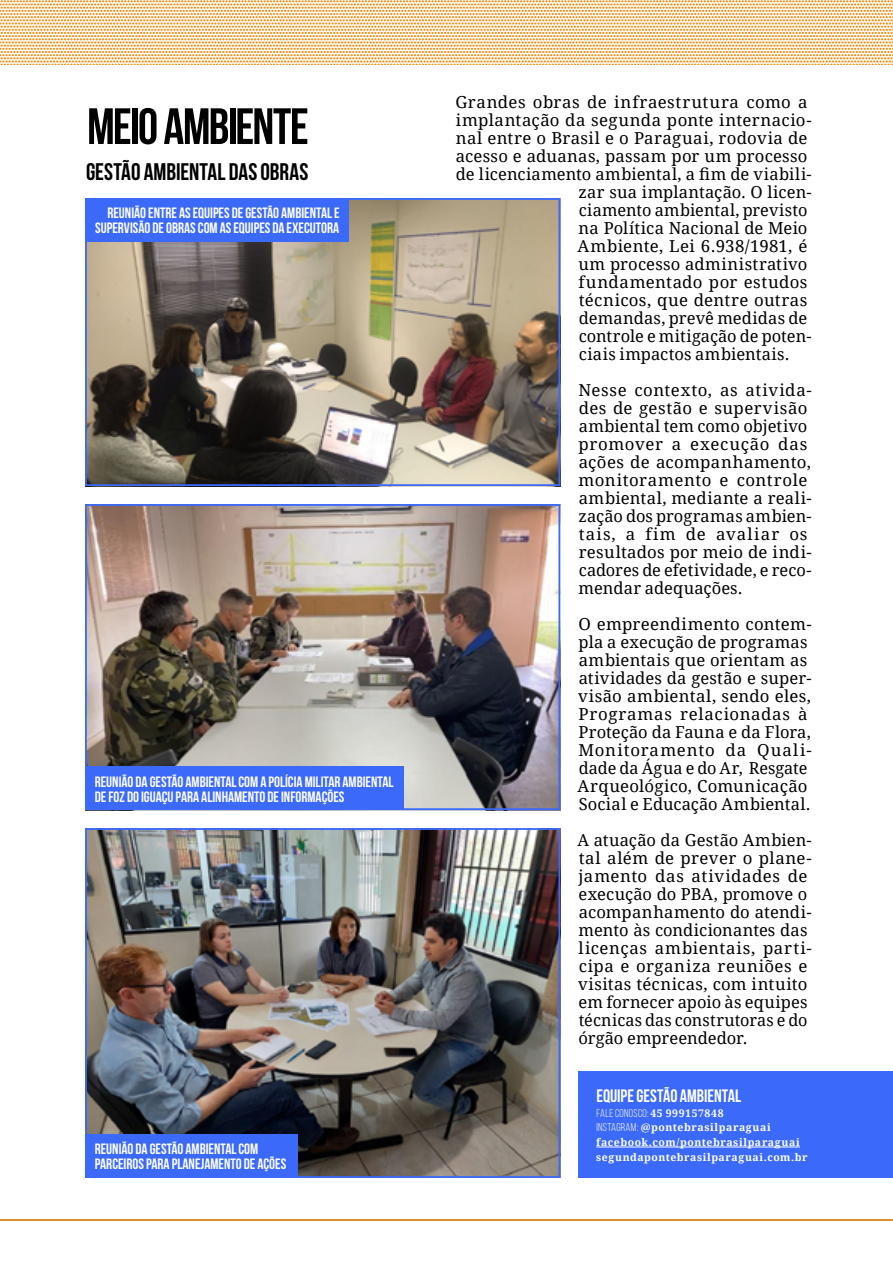
<style>
.page{position:relative;width:893px;height:1263px;background:#fff}
.page>*{position:absolute;margin:0;border:0;box-sizing:border-box;transform-origin:0 0}
.t1{font:700 51px "Bebas Neue";letter-spacing:-.035em;color:#000}
.t2{font:700 24px "Bebas Neue";color:#000}
.t3{font:700 18px "Bebas Neue";color:#fff}
.t4{font:16.5px/18px "Droid Serif";letter-spacing:.015em;color:#000}
.t5{font:16.5px "Droid Serif";letter-spacing:.035em;color:#000}
.t6{font:15px/15px "Bebas Neue";color:#fff}
.t7{font:11.25px "Bebas Neue";letter-spacing:.03em;color:#fff}
.t8{font:700 10.5px/14.7px "Droid Serif";letter-spacing:.05em;color:#fff}
.s1{font-family:"Droid Serif";font-weight:700;font-size:10.5px}
.s2{font-family:"Bebas Neue";font-weight:400;font-size:11.25px}
</style>
<div class="page">
<svg style="left:0;top:0;width:893px;height:64px"></svg>
<hr style="left:0;top:1218px;width:893px;height:2px;background:#df902f">
<div style="left:578px;top:1071px;width:315px;height:107px;background:#3b69fa"></div>
<hr style="left:596px;top:1147px;width:204px;height:1px;background:#fff">
<img style="left:88px;top:507px;width:469px;height:300px">
<div style="left:85px;top:504px;width:475px;height:306px;border:2px solid #3b69fa"></div>
<img style="left:88px;top:201px;width:469px;height:282px">
<div style="left:85px;top:198px;width:475px;height:288px;border:2px solid #3b69fa"></div>
<img style="left:88px;top:831px;width:469px;height:344px">
<div style="left:85px;top:828px;width:475px;height:350px;border:2px solid #3b69fa"></div>
<div style="left:85px;top:767px;width:319px;height:43px;background:#3b69fa"></div>
<div style="left:85px;top:198px;width:264px;height:43px;background:#3b69fa"></div>
<div style="left:85px;top:1135px;width:213px;height:43px;background:#3b69fa"></div>
<h1 class="t1" style="left:87px;top:98px;width:223px">MEIO AMBIENTE</h1>
<h2 class="t2" style="left:86px;top:159px;width:224px">GESTÃO AMBIENTAL DAS OBRAS</h2>
<p class="t6" style="left:95px;top:205px;width:246px;text-align:right">REUNIÃO ENTRE AS EQUIPES DE GESTÃO AMBIENTAL E<br>SUPERVISÃO DE OBRAS COM AS EQUIPES DA EXECUTORA</p>
<p class="t6" style="left:95px;top:774px;width:300px">REUNIÃO DA GESTÃO AMBIENTAL COM A POLÍCIA MILITAR AMBIENTAL<br>DE FOZ DO IGUAÇU PARA ALINHAMENTO DE INFORMAÇÕES</p>
<p class="t6" style="left:95px;top:1141px;width:193px">REUNIÃO DA GESTÃO AMBIENTAL COM<br>PARCEIROS PARA PLANEJAMENTO DE AÇÕES</p>
<p class="t5" style="left:455px;top:91px;width:354px">Grandes obras de infraestrutura como a</p>
<p class="t4" style="left:456px;top:111px;width:357px">implantação da segunda ponte internacio-</p>
<p class="t4" style="left:456px;top:129px;width:353px">nal entre o Brasil e o Paraguai, rodovia de</p>
<p class="t4" style="left:456px;top:147px;width:353px">acesso e aduanas, passam por um processo</p>
<p class="t4" style="left:456px;top:165px;width:357px">de licenciamento ambiental, a fim de viabili-</p>
<p class="t4" style="left:579px;top:183px;width:234px">zar sua implantação. O licen-</p>
<p class="t4" style="left:579px;top:201px;width:230px">ciamento ambiental, previsto</p>
<p class="t4" style="left:579px;top:219px;width:230px">na Política Nacional de Meio</p>
<p class="t4" style="left:577px;top:237px;width:231px">Ambiente, Lei 6.938/1981, é</p>
<p class="t4" style="left:578px;top:255px;width:230px">um processo administrativo</p>
<p class="t4" style="left:579px;top:273px;width:230px">fundamentado por estudos</p>
<p class="t4" style="left:579px;top:291px;width:230px">técnicos, que dentre outras</p>
<p class="t4" style="left:579px;top:309px;width:230px">demandas, prevê medidas de</p>
<p class="t4" style="left:579px;top:327px;width:234px">controle e mitigação de poten-</p>
<p class="t4" style="left:579px;top:345px;width:212px">ciais impactos ambientais.</p>
<p class="t4" style="left:578px;top:381px;width:235px">Nesse contexto, as ativida&shy;des de gestão e supervisão ambiental tem como objetivo promover a execução das ações de acompanhamento, monitoramento e controle ambiental, mediante a reali&shy;zação dos programas ambien&shy;tais, a fim de avaliar os resultados por meio de indi&shy;cadores de efetividade, e reco&shy;mendar adequações.</p>
<p class="t4" style="left:577px;top:615px;width:236px">O empreendimento contem&shy;pla a execução de programas ambientais que orientam as atividades da gestão e super&shy;visão ambiental, sendo eles,<br>Programas relacionadas à<br>Proteção da Fauna e da Flora,<br>Monitoramento da Quali&shy;dade da Água e do Ar, Resgate<br>Arqueológico, Comunicação<br>Social e Educação Ambiental.</p>
<p class="t4" style="left:577px;top:831px;width:236px">A atuação da Gestão Ambien&shy;tal além de prever o plane&shy;jamento das atividades de execução do PBA, promove o acompanhamento do atendi&shy;mento às condicionantes das licenças ambientais, parti&shy;cipa e organiza reuniões e visitas técnicas, com intuito em fornecer apoio às equipes técnicas das construtoras e do órgão empreendedor.</p>
<p class="t3" style="left:596px;top:1086px;width:147px">EQUIPE GESTÃO AMBIENTAL</p>
<p class="t7" style="left:596px;top:1107px;width:129px">FALE CONOSCO: <span class="s1">45 999157848</span></p>
<p class="t8" style="left:596px;top:1120px;width:213px"><span class="s2">INSTAGRAM:</span> @pontebrasilparaguai facebook.com/pontebrasilparaguai segundapontebrasilparaguai.com.br</p>
</div>
